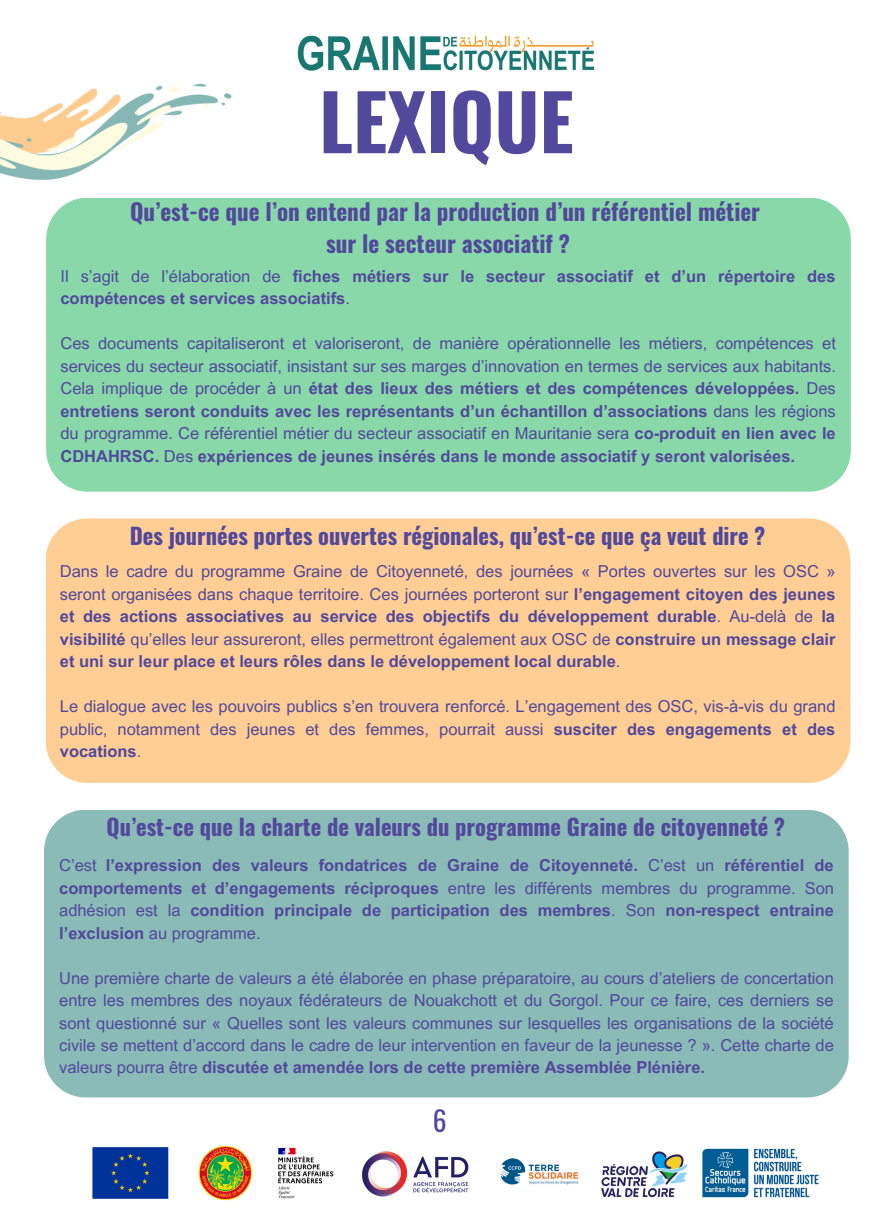
<style>
.page{position:relative;width:893px;height:1221px;background:#fff}
.page>*{position:absolute;margin:0;border:0;box-sizing:border-box;transform-origin:0 0}
.t1{font:700 76.5px "Oswald";color:#52489c}
.t2{font:27.6px "Oswald";color:#52489c}
.t3{font:700 23.1px "Oswald";color:#52489c}
.t4{font:700 22.5px "Oswald";color:#52489c}
.t5{font:16.5px/22.5px "Arial MT Pro";color:#52489c;text-align:justify}
.t6{font:700 16.5px/22.5px "Arial MT Pro";color:#52489c;text-align:justify}
.s1{font-weight:400}
.s2{font-weight:700}
</style>
<div class="page">
<img style="left:92px;top:1145px;width:727px;height:56px">
<img style="left:297px;top:35px;width:298px;height:36px">
<img style="left:0;top:83px;width:232px;height:98px">
<div style="left:46px;top:518px;width:804px;height:265px;background:#ffce94"></div>
<div style="left:44px;top:810px;width:804px;height:287px;background:#8abbb7"></div>
<div style="left:46px;top:198px;width:804px;height:293px;background:#89d8a9"></div>
<p class="t1" style="left:319px;top:62px;width:256px">LEXIQUE</p>
<p class="t3" style="left:130px;top:194px;width:631px">Qu’est-ce que l’on entend par la production d’un référentiel métier</p>
<p class="t3" style="left:326px;top:225px;width:245px">sur le secteur associatif ?</p>
<p class="t6" style="left:60px;top:267px;width:776px"><span class="s1">Il s’agit de l’élaboration de</span> fiches métiers sur le secteur associatif et d’un répertoire des compétences et services associatifs<span class="s1">.</span></p>
<p class="t5" style="left:60px;top:334px;width:777px">Ces documents capitaliseront et valoriseront, de manière opérationnelle les métiers, compétences et services du secteur associatif, insistant sur ses marges d’innovation en termes de services aux habitants.<br>Cela implique de procéder à un <span class="s2">état des lieux des métiers et des compétences développées.</span> Des <span class="s2">entretiens seront conduits avec les représentants d’un échantillon d’associations</span> dans les régions du programme. Ce référentiel métier du secteur associatif en Mauritanie sera <span class="s2">co-produit en lien avec le CDHAHRSC.</span> Des <span class="s2">expériences de jeunes insérés dans le monde associatif y seront valorisées.</span></p>
<p class="t4" style="left:130px;top:518px;width:637px">Des journées portes ouvertes régionales, qu’est-ce que ça veut dire ?</p>
<p class="t5" style="left:60px;top:562px;width:777px">Dans le cadre du programme Graine de Citoyenneté, des journées « Portes ouvertes sur les OSC » seront organisées dans chaque territoire. Ces journées porteront sur <span class="s2">l’engagement citoyen des jeunes et des actions associatives au service des objectifs du développement durable</span>. Au-delà de <span class="s2">la visibilité</span> qu’elles leur assureront, elles permettront également aux OSC de <span class="s2">construire un message clair et uni sur leur place et leurs rôles dans le développement local durable</span>.</p>
<p class="t5" style="left:60px;top:697px;width:777px">Le dialogue avec les pouvoirs publics s’en trouvera renforcé. L’engagement des OSC, vis-à-vis du grand public, notamment des jeunes et des femmes, pourrait aussi <span class="s2">susciter des engagements et des vocations</span>.</p>
<p class="t4" style="left:106px;top:809px;width:680px">Qu’est-ce que la charte de valeurs du programme Graine de citoyenneté ?</p>
<p class="t6" style="left:59px;top:856px;width:776px"><span class="s1">C’est</span> l’expression des valeurs fondatrices de Graine de Citoyenneté. <span class="s1">C’est un</span> référentiel de comportements et d’engagements réciproques <span class="s1">entre les différents membres du programme. Son adhésion est la</span> condition principale de participation des membres<span class="s1">. Son</span> non-respect entraine l’exclusion <span class="s1">au programme.</span></p>
<p class="t5" style="left:59px;top:968px;width:776px">Une première charte de valeurs a été élaborée en phase préparatoire, au cours d’ateliers de concertation entre les membres des noyaux fédérateurs de Nouakchott et du Gorgol. Pour ce faire, ces derniers se sont questionné sur « Quelles sont les valeurs communes sur lesquelles les organisations de la société civile se mettent d’accord dans le cadre de leur intervention en faveur de la jeunesse ? ». Cette charte de valeurs pourra être <span class="s2">discutée et amendée lors de cette première Assemblée Plénière.</span></p>
<p class="t2" style="left:433px;top:1099px;width:15px">6</p>
</div>
